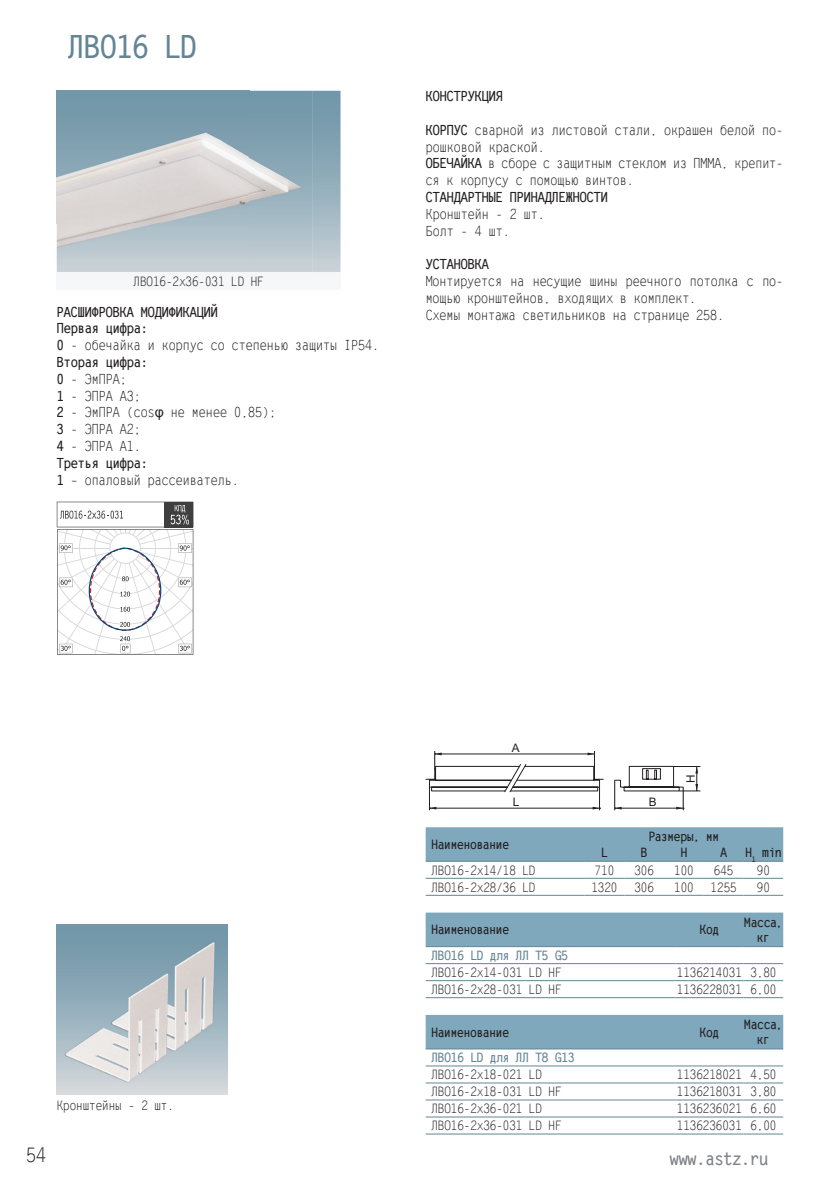
<style>
.page{position:relative;width:840px;height:1191px;background:#fff}
.page>*{position:absolute;margin:0;border:0;box-sizing:border-box;transform-origin:0 0}
.t1{font:700 32px "Letter Gothic";color:#638594}
.t2{font:20px "Letter Gothic";color:#231f20}
.t3{font:700 17.8px "Letter Gothic";color:#808285}
.t4{font:14px/16.8px "Letter Gothic";color:#231f20}
.t5{font:700 14px "Letter Gothic";color:#231f20}
.t6{font:13px "Letter Gothic";color:#231f20}
.t7{font:700 13px/15.6px "Letter Gothic";letter-spacing:-.005em;color:#231f20;text-align:center}
.t8{font:700 13px "Letter Gothic";color:#638594}
.t9{font:11.8px "Arial";color:#231f20}
.s1{font-weight:700}
.s2{font-family:"Arial"}
</style>
<div class="page">
<svg style="left:313px;top:91px;width:27px;height:181px;background:#96afbc"></svg>
<img style="left:57px;top:91px;width:256px;height:181px">
<svg style="left:425px;top:751px;width:275px;height:59px"></svg>
<div style="left:425px;top:912px;width:357px;height:34px;background:#7fa8bc"></div>
<hr style="left:425px;top:980px;width:250px;height:1px;background:#638594">
<hr style="left:675px;top:980px;width:68px;height:1px;background:#638594">
<hr style="left:743px;top:980px;width:39px;height:1px;background:#638594">
<hr style="left:425px;top:946px;width:250px;height:1px;background:#638594">
<hr style="left:675px;top:946px;width:68px;height:1px;background:#638594">
<hr style="left:743px;top:946px;width:39px;height:1px;background:#638594">
<hr style="left:425px;top:963px;width:250px;height:1px;background:#638594">
<hr style="left:675px;top:963px;width:68px;height:1px;background:#638594">
<hr style="left:743px;top:963px;width:39px;height:1px;background:#638594">
<hr style="left:425px;top:997px;width:250px;height:1px;background:#638594">
<hr style="left:675px;top:997px;width:68px;height:1px;background:#638594">
<hr style="left:743px;top:997px;width:39px;height:1px;background:#638594">
<div style="left:425px;top:1015px;width:357px;height:33px;background:#7fa8bc"></div>
<hr style="left:425px;top:1082px;width:250px;height:1px;background:#638594">
<hr style="left:675px;top:1082px;width:68px;height:1px;background:#638594">
<hr style="left:743px;top:1082px;width:39px;height:1px;background:#638594">
<hr style="left:425px;top:1099px;width:250px;height:1px;background:#638594">
<hr style="left:675px;top:1099px;width:68px;height:1px;background:#638594">
<hr style="left:743px;top:1099px;width:39px;height:1px;background:#638594">
<hr style="left:425px;top:1116px;width:250px;height:1px;background:#638594">
<hr style="left:675px;top:1116px;width:68px;height:1px;background:#638594">
<hr style="left:743px;top:1116px;width:39px;height:1px;background:#638594">
<hr style="left:425px;top:1133px;width:250px;height:1px;background:#638594">
<hr style="left:675px;top:1133px;width:68px;height:1px;background:#638594">
<hr style="left:743px;top:1133px;width:39px;height:1px;background:#638594">
<hr style="left:425px;top:1048px;width:250px;height:1px;background:#638594">
<hr style="left:675px;top:1048px;width:68px;height:1px;background:#638594">
<hr style="left:743px;top:1048px;width:39px;height:1px;background:#638594">
<hr style="left:425px;top:1065px;width:250px;height:1px;background:#638594">
<hr style="left:675px;top:1065px;width:68px;height:1px;background:#638594">
<hr style="left:743px;top:1065px;width:39px;height:1px;background:#638594">
<svg style="left:57px;top:502px;width:136px;height:153px"></svg>
<div style="left:425px;top:827px;width:357px;height:34px;background:#7fa8bc"></div>
<hr style="left:425px;top:861px;width:159px;height:1px;background:#638594">
<hr style="left:584px;top:861px;width:40px;height:1px;background:#638594">
<hr style="left:624px;top:861px;width:39px;height:1px;background:#638594">
<hr style="left:663px;top:861px;width:40px;height:1px;background:#638594">
<hr style="left:703px;top:861px;width:40px;height:1px;background:#638594">
<hr style="left:743px;top:861px;width:39px;height:1px;background:#638594">
<hr style="left:425px;top:878px;width:159px;height:1px;background:#638594">
<hr style="left:584px;top:878px;width:40px;height:1px;background:#638594">
<hr style="left:624px;top:878px;width:39px;height:1px;background:#638594">
<hr style="left:663px;top:878px;width:40px;height:1px;background:#638594">
<hr style="left:703px;top:878px;width:40px;height:1px;background:#638594">
<hr style="left:743px;top:878px;width:39px;height:1px;background:#638594">
<hr style="left:425px;top:895px;width:159px;height:1px;background:#638594">
<hr style="left:584px;top:895px;width:40px;height:1px;background:#638594">
<hr style="left:624px;top:895px;width:39px;height:1px;background:#638594">
<hr style="left:663px;top:895px;width:40px;height:1px;background:#638594">
<hr style="left:703px;top:895px;width:40px;height:1px;background:#638594">
<hr style="left:743px;top:895px;width:39px;height:1px;background:#638594">
<img style="left:57px;top:924px;width:170px;height:170px">
<div style="left:313px;top:272px;width:27px;height:17px;background:#f6f7f8"></div>
<h1 class="t1" style="left:68px;top:27px;width:130px">ЛВО16 lD</h1>
<p class="t5" style="left:425px;top:87px;width:78px">КОНСТРУКЦИЯ</p>
<p class="t4" style="left:425px;top:121px;width:359px"><span class="s1">КОРПУС</span> сварной из листовой стали, окрашен белой по&shy;рошковой краской.<br><span class="s1">ОБЕчАЙКА</span> в сборе с защитным стеклом из ПММА, крепит&shy;ся к корпусу с помощью винтов.</p>
<p class="t5" style="left:425px;top:188px;width:183px">СТАНДАРТНЫЕ ПРИНАДЛЕЖНОСТИ</p>
<p class="t4" style="left:425px;top:205px;width:120px">Кронштейн - 2 шт.<br>Болт - 4 шт.</p>
<p class="t5" style="left:425px;top:255px;width:64px">УСТАНОВКА</p>
<p class="t4" style="left:425px;top:273px;width:359px">Монтируется на несущие шины реечного потолка с по&shy;мощью кронштейнов, входящих в комплект.</p>
<p class="t6" style="left:133px;top:273px;width:131px">ЛВО16-2х36-031 LD HF</p>
<p class="t5" style="left:57px;top:303px;width:162px">РАСШИФРОВКА МОДИФИКАЦИЙ</p>
<p class="t4" style="left:425px;top:306px;width:300px">Схемы монтажа светильников на странице 258.</p>
<p class="t4" style="left:57px;top:320px;width:323px"><span class="s1">Первая цифра:<br>0</span> - обечайка и корпус со степенью защиты IP54.<br><span class="s1">Вторая цифра:<br>0</span> - ЭмПРА;<br><span class="s1">1</span> - ЭПРА А3;<br><span class="s1">2</span> - ЭмПРА (cos<span class="s2">φ</span> не менее 0,85);<br><span class="s1">3</span> - ЭПРА А2;<br><span class="s1">4</span> - ЭПРА А1.<br><span class="s1">Третья цифра:<br>1</span> – опаловый рассеиватель.</p>
<p class="t9" style="left:511px;top:740px;width:9px">A</p>
<p class="t9" style="left:512px;top:794px;width:8px">L</p>
<p class="t7" style="left:431px;top:836px;width:79px">Наименование</p>
<p class="t9" style="left:648px;top:794px;width:9px">B</p>
<p class="t9" style="left:682px;top:783px;width:10px;rotate:-90deg">H</p>
<p class="t7" style="left:648px;top:828px;width:72px">Размеры, мм</p>
<p class="t7" style="left:601px;top:845px;width:8px">l</p>
<p class="t7" style="left:640px;top:845px;width:8px">b</p>
<p class="t7" style="left:680px;top:845px;width:8px">H</p>
<p class="t7" style="left:720px;top:845px;width:8px">A</p>
<p class="t7" style="left:745px;top:845px;width:37px">H<sub>1</sub> min</p>
<p class="t6" style="left:57px;top:1097px;width:118px">Кронштейны - 2 шт.</p>
<p class="t6" style="left:431px;top:862px;width:105px">ЛВО16-2х14/18 LD</p>
<p class="t6" style="left:594px;top:862px;width:21px">710</p>
<p class="t6" style="left:634px;top:862px;width:21px">306</p>
<p class="t6" style="left:673px;top:862px;width:21px">100</p>
<p class="t6" style="left:713px;top:862px;width:21px">645</p>
<p class="t6" style="left:756px;top:862px;width:14px">90</p>
<p class="t6" style="left:431px;top:879px;width:106px">ЛВО16-2х28/36 LD</p>
<p class="t6" style="left:591px;top:879px;width:27px">1320</p>
<p class="t6" style="left:634px;top:879px;width:21px">306</p>
<p class="t6" style="left:673px;top:879px;width:21px">100</p>
<p class="t6" style="left:710px;top:879px;width:27px">1255</p>
<p class="t6" style="left:756px;top:879px;width:14px">90</p>
<p class="t7" style="left:431px;top:922px;width:79px">Наименование</p>
<p class="t7" style="left:699px;top:922px;width:21px">Код</p>
<p class="t7" style="left:743px;top:914px;width:40px">Масса, кг</p>
<p class="t8" style="left:431px;top:947px;width:138px">ЛВО16 lD для ЛЛ Т5 G5</p>
<p class="t6" style="left:431px;top:964px;width:131px">ЛВО16-2х14-031 LD HF</p>
<p class="t6" style="left:676px;top:964px;width:101px">1136214031 3,80</p>
<p class="t6" style="left:431px;top:981px;width:131px">ЛВО16-2х28-031 LD HF</p>
<p class="t6" style="left:676px;top:981px;width:101px">1136228031 6,00</p>
<p class="t7" style="left:431px;top:1024px;width:79px">Наименование</p>
<p class="t7" style="left:699px;top:1024px;width:21px">Код</p>
<p class="t7" style="left:743px;top:1016px;width:40px">Масса, кг</p>
<p class="t8" style="left:431px;top:1049px;width:144px">ЛВО16 lD для ЛЛ Т8 G13</p>
<p class="t6" style="left:431px;top:1067px;width:112px">ЛВО16-2х18-021 LD</p>
<p class="t6" style="left:676px;top:1067px;width:101px">1136218021 4,50</p>
<p class="t6" style="left:431px;top:1084px;width:131px">ЛВО16-2х18-031 LD HF</p>
<p class="t6" style="left:676px;top:1084px;width:101px">1136218031 3,80</p>
<p class="t6" style="left:431px;top:1101px;width:112px">ЛВО16-2х36-021 LD</p>
<p class="t6" style="left:676px;top:1101px;width:101px">1136236021 6,60</p>
<p class="t6" style="left:431px;top:1118px;width:131px">ЛВО16-2х36-031 LD HF</p>
<p class="t6" style="left:676px;top:1118px;width:101px">1136236031 6,00</p>
<h2 class="t2" style="left:26px;top:1143px;width:21px">54</h2>
<p class="t3" style="left:669px;top:1147px;width:100px">www.astz.ru</p>
</div>
